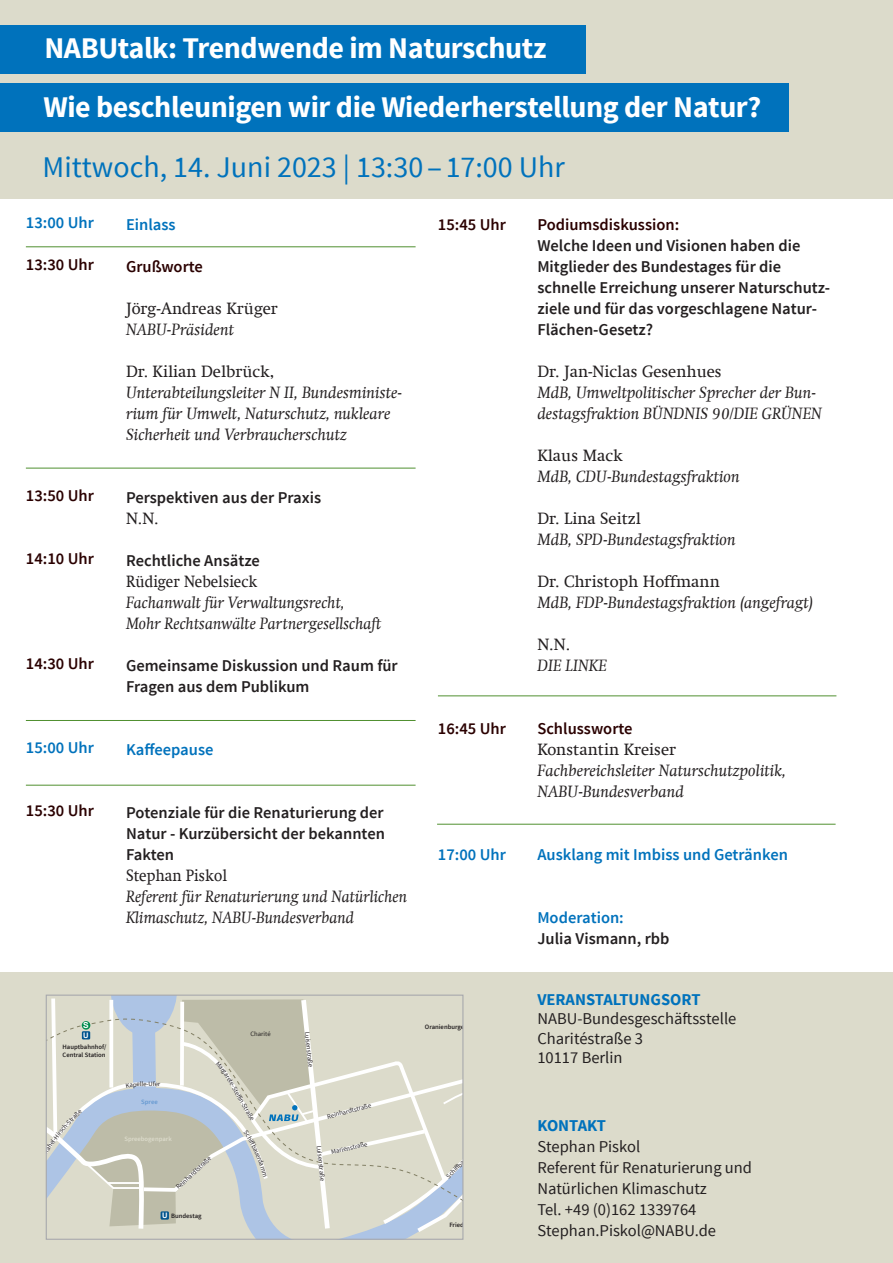
<style>
.page{position:relative;width:893px;height:1263px;background:#fff}
.page>*{position:absolute;margin:0;border:0;box-sizing:border-box;transform-origin:0 0}
.t1{font:700 30px "Source Sans Pro";letter-spacing:-.015em;color:#fff}
.t2{font:30px "Source Sans Pro";color:#0072bc}
.t3{font:italic 16.5px/21px "Swift Com";color:#231f20}
.t4{font:600 16.5px/21px "Source Sans Pro";color:#231f20}
.t5{font:16.5px/21px "Source Sans Pro";color:#231f20}
.t6{font:16.5px "Swift Com";color:#231f20}
.t7{font:600 16.5px "Source Sans Pro";color:#2a0000}
.t8{font:600 16.5px "Source Sans Pro";color:#0072bc}
.t9{font:16.5px "Swift Com";color:#231f20;scale:.92 1}
.t10{font:700 16.5px "Source Sans Pro";color:#0072bc}
.t11{font:700 8.25px "Arial";color:#fff}
.t12{font:700 7.5px "Arial";color:#fff}
.t13{font:6.6px "Source Sans Pro";color:#231f20}
.t14{font:600 6.6px/7.9px "Source Sans Pro";color:#231f20}
.t15{font:600 6.6px "Source Sans Pro";color:#dcdbcb}
.t16{font:600 6.6px "Source Sans Pro";color:#6599d1}
.s1{color:#0072bc}
</style>
<div class="page">
<div style="left:0;top:0;width:893px;height:198px;background:#dcdbcb"></div>
<div style="left:0;top:972px;width:893px;height:291px;background:#dcdbcb"></div>
<hr style="left:26px;top:246px;width:390px;height:1px;background:#509030">
<hr style="left:438px;top:695px;width:398px;height:1px;background:#509030">
<div style="left:0;top:84px;width:789px;height:48px;background:#0072bc"></div>
<div style="left:0;top:26px;width:585px;height:48px;background:#0072bc"></div>
<hr style="left:437px;top:824px;width:399px;height:1px;background:#509030">
<hr style="left:26px;top:468px;width:390px;height:1px;background:#509030">
<hr style="left:26px;top:720px;width:390px;height:1px;background:#509030">
<hr style="left:26px;top:785px;width:390px;height:1px;background:#509030">
<svg style="left:45px;top:995px;width:418px;height:240px"></svg>
<p class="t1" style="left:44px;top:29px;width:504px">NABUtalk: Trendwende im Naturschutz</p>
<p class="t1" style="left:43px;top:88px;width:719px">Wie beschleunigen wir die Wiederherstellung der Natur?</p>
<p class="t2" style="left:43px;top:148px;width:524px">Mittwoch, 14. Juni 2023 | 13:30 ‒ 17:00 Uhr</p>
<p class="t7" style="left:537px;top:214px;width:143px">Podiumsdiskussion:</p>
<p class="t4" style="left:537px;top:235px;width:294px">Welche Ideen und Visionen haben die Mitglieder des Bundestages für die schnelle Erreichung unserer Naturschutz&shy;ziele und für das vorgeschlagene Natur-Flächen-Gesetz?</p>
<p class="t6" style="left:537px;top:362px;width:186px">Dr. Jan-Niclas Gesenhues</p>
<p class="t3" style="left:537px;top:382px;width:286px">MdB, Umweltpolitischer Sprecher der Bun&shy;destagsfraktion BÜNDNIS 90/DIE GRÜNEN</p>
<p class="t6" style="left:537px;top:446px;width:87px">Klaus Mack</p>
<p class="t3" style="left:537px;top:466px;width:204px">MdB, CDU-Bundestagsfraktion</p>
<p class="t6" style="left:537px;top:509px;width:105px">Dr. Lina Seitzl</p>
<p class="t3" style="left:537px;top:529px;width:200px">MdB, SPD-Bundestagsfraktion</p>
<p class="t6" style="left:537px;top:572px;width:184px">Dr. Christoph Hoffmann</p>
<p class="t3" style="left:537px;top:592px;width:277px">MdB, FDP-Bundestagsfraktion (angefragt)</p>
<p class="t6" style="left:537px;top:635px;width:34px">N.N.</p>
<p class="t3" style="left:537px;top:655px;width:71px">DIE LINKE</p>
<p class="t8" style="left:26px;top:212px;width:69px">13:00 Uhr</p>
<p class="t7" style="left:26px;top:254px;width:69px">13:30 Uhr</p>
<p class="t8" style="left:126px;top:214px;width:51px">Einlass</p>
<p class="t7" style="left:126px;top:256px;width:79px">Grußworte</p>
<p class="t6" style="left:126px;top:299px;width:153px">Jörg-Andreas Krüger</p>
<p class="t3" style="left:126px;top:319px;width:110px">NABU-Präsident</p>
<p class="t6" style="left:126px;top:362px;width:150px">Dr. Kilian Delbrück,</p>
<p class="t3" style="left:126px;top:382px;width:277px">Unterabteilungsleiter N II, Bundesministe&shy;rium für Umwelt, Naturschutz, nukleare<br>Sicherheit und Verbraucherschutz</p>
<p class="t7" style="left:438px;top:214px;width:69px">15:45 Uhr</p>
<p class="t7" style="left:26px;top:485px;width:69px">13:50 Uhr</p>
<p class="t4" style="left:126px;top:487px;width:197px">Perspektiven aus der Praxis</p>
<p class="t6" style="left:126px;top:509px;width:34px">N.N.</p>
<p class="t4" style="left:126px;top:550px;width:135px">Rechtliche Ansätze</p>
<p class="t9" style="left:126px;top:572px;width:144px">Rüdiger Nebelsieck</p>
<p class="t3" style="left:126px;top:592px;width:257px">Fachanwalt für Verwaltungsrecht,<br>Mohr Rechtsanwälte Partnergesellschaft</p>
<p class="t4" style="left:126px;top:655px;width:273px">Gemeinsame Diskussion und Raum für<br>Fragen aus dem Publikum</p>
<p class="t7" style="left:26px;top:548px;width:69px">14:10 Uhr</p>
<p class="t7" style="left:26px;top:653px;width:69px">14:30 Uhr</p>
<p class="t8" style="left:26px;top:737px;width:69px">15:00 Uhr</p>
<p class="t7" style="left:26px;top:800px;width:69px">15:30 Uhr</p>
<p class="t8" style="left:126px;top:739px;width:89px">Kaffeepause</p>
<p class="t4" style="left:126px;top:802px;width:260px;text-align:justify">Potenziale für die Renaturierung der Natur - Kurzübersicht der bekannten Fakten</p>
<p class="t9" style="left:126px;top:866px;width:111px">Stephan Piskol</p>
<p class="t3" style="left:126px;top:886px;width:283px">Referent für Renaturierung und Natürlichen<br>Klimaschutz, NABU-Bundesverband</p>
<p class="t7" style="left:438px;top:718px;width:69px">16:45 Uhr</p>
<p class="t8" style="left:438px;top:844px;width:69px">17:00 Uhr</p>
<p class="t11" style="left:83px;top:1020px;width:7px">S</p>
<p class="t14" style="left:425px;top:1023px;width:54px">Oranienburger Tor</p>
<p class="t13" style="left:250px;top:1030px;width:22px">Charité</p>
<p class="t13" style="left:311px;top:1031px;width:37px;rotate:84deg">Luisenstraße</p>
<p class="t12" style="left:83px;top:1030px;width:7px">U</p>
<p class="t14" style="left:63px;top:1042px;width:45px">Hauptbahnhof/<br>Central Station</p>
<p class="t13" style="left:140px;top:1080px;width:3px">l</p>
<p class="t16" style="left:141px;top:1098px;width:18px">Spree</p>
<p class="t15" style="left:124px;top:1135px;width:49px">Spreebogenpark</p>
<p class="t13" style="left:174px;top:1185px;width:47px;rotate:-43deg">Reinhardtstraße</p>
<p class="t12" style="left:162px;top:1210px;width:7px">U</p>
<p class="t14" style="left:171px;top:1212px;width:32px">Bundestag</p>
<p class="t13" style="left:237px;top:1083px;width:24px;rotate:61deg">-Steffin-</p>
<p class="t13" style="left:326px;top:1112px;width:47px;rotate:-15deg">Reinhardtstraße</p>
<p class="t13" style="left:331px;top:1147px;width:38px;rotate:-12deg">Marienstraße</p>
<p class="t13" style="left:323px;top:1145px;width:37px;rotate:84deg">Luisenstraße</p>
<p class="t13" style="left:444px;top:1174px;width:20px;rotate:-44deg">Schiff</p>
<p class="t7" style="left:537px;top:718px;width:97px">Schlussworte</p>
<p class="t6" style="left:537px;top:740px;width:140px">Konstantin Kreiser</p>
<p class="t3" style="left:537px;top:760px;width:250px">Fachbereichsleiter Naturschutzpolitik,</p>
<p class="t3" style="left:537px;top:781px;width:148px">NABU-Bundesverband</p>
<p class="t8" style="left:537px;top:844px;width:252px">Ausklang mit Imbiss und Getränken</p>
<p class="t4" style="left:537px;top:907px;width:134px"><span class="s1">Moderation:<br></span>Julia Vismann, rbb</p>
<p class="t10" style="left:537px;top:989px;width:165px">VERANSTALTUNGSORT</p>
<p class="t5" style="left:537px;top:1009px;width:201px;line-height:19.5px">NABU-Bundesgeschäftsstelle<br>Charitéstraße 3</p>
<p class="t5" style="left:537px;top:1048px;width:87px">10117 Berlin</p>
<p class="t10" style="left:537px;top:1115px;width:70px">KONTAKT</p>
<p class="t5" style="left:537px;top:1136px;width:104px">Stephan Piskol</p>
<p class="t5" style="left:537px;top:1157px;width:216px">Referent für Renaturierung und</p>
<p class="t5" style="left:537px;top:1178px;width:180px">Natürlichen Klimaschutz<br>Tel. +49 (0)162 1339764<br>Stephan.Piskol@NABU.de</p>
</div>
